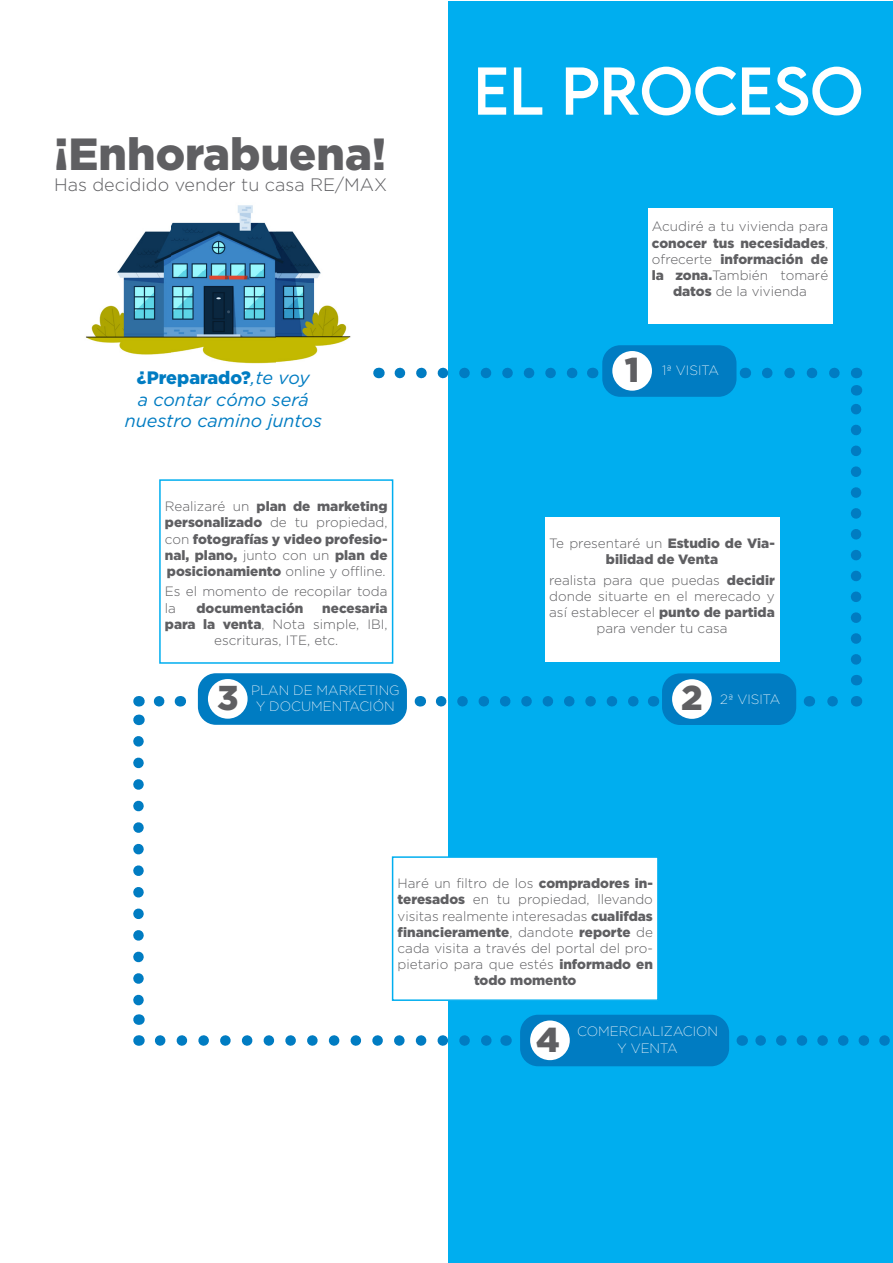
<style>
.page{position:relative;width:893px;height:1263px;background:#fff}
.page>*{position:absolute;margin:0;border:0;box-sizing:border-box;transform-origin:0 0}
.t1{font:60px "LEMONMILK";color:#fff}
.t2{font:900 45px "Gotham";color:#5f5f62}
.t3{font:900 34.5px "Gotham";color:#5f5f62}
.t4{font:italic 18px/21.6px "Gotham";color:#007cc2;text-align:center}
.t5{font:300 18px "Gotham";color:#5f5f62}
.t6{font:300 13.5px/16.2px "Gotham";color:#5f5f62;text-align:center}
.t7{font:900 13.5px/16.2px "Gotham";color:#5f5f62;text-align:center}
.t8{font:200 13.5px/16.2px "Gotham";color:#fff;text-align:center}
.s1{font-weight:900;font-style:normal}
.s2{font-weight:300}
.s3{font-weight:900}
</style>
<div class="page">
<img style="left:86px;top:205px;width:265px;height:159px">
<div style="left:448px;top:1px;width:445px;height:1261px;background:#00aeef"></div>
<svg style="left:400px;top:368px;width:178px;height:10px"></svg>
<div style="left:602px;top:345px;width:134px;height:52px;background:#007cc2;border-radius:18px"></div>
<div style="left:612px;top:351px;width:40px;height:40px;background:#fff;border-radius:50%"></div>
<div style="left:198px;top:673px;width:209px;height:52px;background:#007cc2;border-radius:18px"></div>
<div style="left:208px;top:679px;width:40px;height:40px;background:#fff;border-radius:50%"></div>
<div style="left:520px;top:1015px;width:209px;height:51px;background:#007cc2;border-radius:18px"></div>
<div style="left:530px;top:1020px;width:40px;height:40px;background:#fff;border-radius:50%"></div>
<div style="left:648px;top:208px;width:184px;height:115px;background:#fff"></div>
<div style="left:545px;top:518px;width:234px;height:144px;background:#fff"></div>
<svg style="left:767px;top:368px;width:73px;height:10px"></svg>
<svg style="left:851px;top:385px;width:10px;height:274px"></svg>
<div style="left:662px;top:673px;width:134px;height:52px;background:#007cc2;border-radius:18px"></div>
<div style="left:672px;top:679px;width:40px;height:40px;background:#fff;border-radius:50%"></div>
<svg style="left:832px;top:696px;width:6px;height:10px"></svg>
<svg style="left:441px;top:696px;width:198px;height:10px"></svg>
<svg style="left:153px;top:696px;width:6px;height:10px"></svg>
<div style="left:159px;top:479px;width:234px;height:185px;border:2px solid #00aeef"></div>
<svg style="left:160px;top:1035px;width:332px;height:11px"></svg>
<div style="left:393px;top:857px;width:265px;height:143px;background:#fff"></div>
<div style="left:392px;top:856px;width:267px;height:145px;border:2px solid #00aeef"></div>
<svg style="left:755px;top:1035px;width:135px;height:11px"></svg>
<svg style="left:133px;top:741px;width:11px;height:284px"></svg>
<p class="t2" style="left:54px;top:128px;width:334px">¡Enhorabuena!</p>
<p class="t5" style="left:54px;top:175px;width:334px">Has decidido vender tu casa RE/MAX</p>
<p class="t4" style="left:125px;top:367px;width:199px"><span class="s1">¿Preparado?</span>,te voy<br>a contar cómo será nuestro camino juntos</p>
<p class="t7" style="left:165px;top:498px;width:224px;text-align:justify"><span class="s2">Realizaré un</span> plan de marketing personalizado <span class="s2">de tu propiedad, con</span> fotografías y video profesio&shy;nal, plano, <span class="s2">junto con un</span> plan de posicionamiento <span class="s2">online y offline.</span></p>
<p class="t6" style="left:165px;top:583px;width:224px;text-align:left">Es el momento de recopilar toda la</p>
<p class="t7" style="left:196px;top:599px;width:109px">documentación</p>
<p class="t7" style="left:322px;top:599px;width:67px">necesaria</p>
<p class="t6" style="left:165px;top:616px;width:224px"><span class="s3">para la venta</span>, Nota simple, IBI,</p>
<p class="t6" style="left:214px;top:632px;width:125px">escrituras, ITE, etc.</p>
<p class="t3" style="left:217px;top:678px;width:23px">3</p>
<p class="t8" style="left:251px;top:682px;width:150px">PLAN DE MARKETING<br>Y DOCUMENTACIÓN</p>
<p class="t1" style="left:473px;top:52px;width:131px">EL PRO</p>
<p class="t1" style="left:693px;top:52px;width:76px">CESO</p>
<p class="t6" style="left:652px;top:218px;width:178px">Acudiré a tu vivienda para <span class="s3">conocer tus necesidades</span>, ofrecerte <span class="s3">información de la zona.</span>También tomaré <span class="s3">datos</span> de la vivienda</p>
<p class="t3" style="left:625px;top:350px;width:16px">1</p>
<p class="t8" style="left:662px;top:362px;width:58px">1ª VISITA</p>
<p class="t7" style="left:549px;top:535px;width:227px"><span class="s2">Te presentaré un</span> Estudio de Via&shy;bilidad de Venta</p>
<p class="t6" style="left:549px;top:571px;width:227px">realista para que puedas <span class="s3">decidir </span>donde situarte en el merecado y así establecer el <span class="s3">punto de partida </span>para vender tu casa</p>
<p class="t3" style="left:681px;top:678px;width:23px">2</p>
<p class="t8" style="left:720px;top:691px;width:62px">2ª VISITA</p>
<p class="t6" style="left:398px;top:875px;width:257px">Haré un filtro de los <span class="s3">compradores in&shy;teresados</span> en tu propiedad, llevando visitas realmente interesadas <span class="s3">cualifdas financieramente</span>, dandote <span class="s3">reporte</span> de cada visita a través del portal del pro&shy;pietario para que estés <span class="s3">informado en todo momento</span></p>
<p class="t3" style="left:536px;top:1019px;width:25px">4</p>
<p class="t8" style="left:577px;top:1023px;width:143px">COMERCIALIZACION</p>
<p class="t8" style="left:618px;top:1039px;width:62px">Y VENTA</p>
</div>
